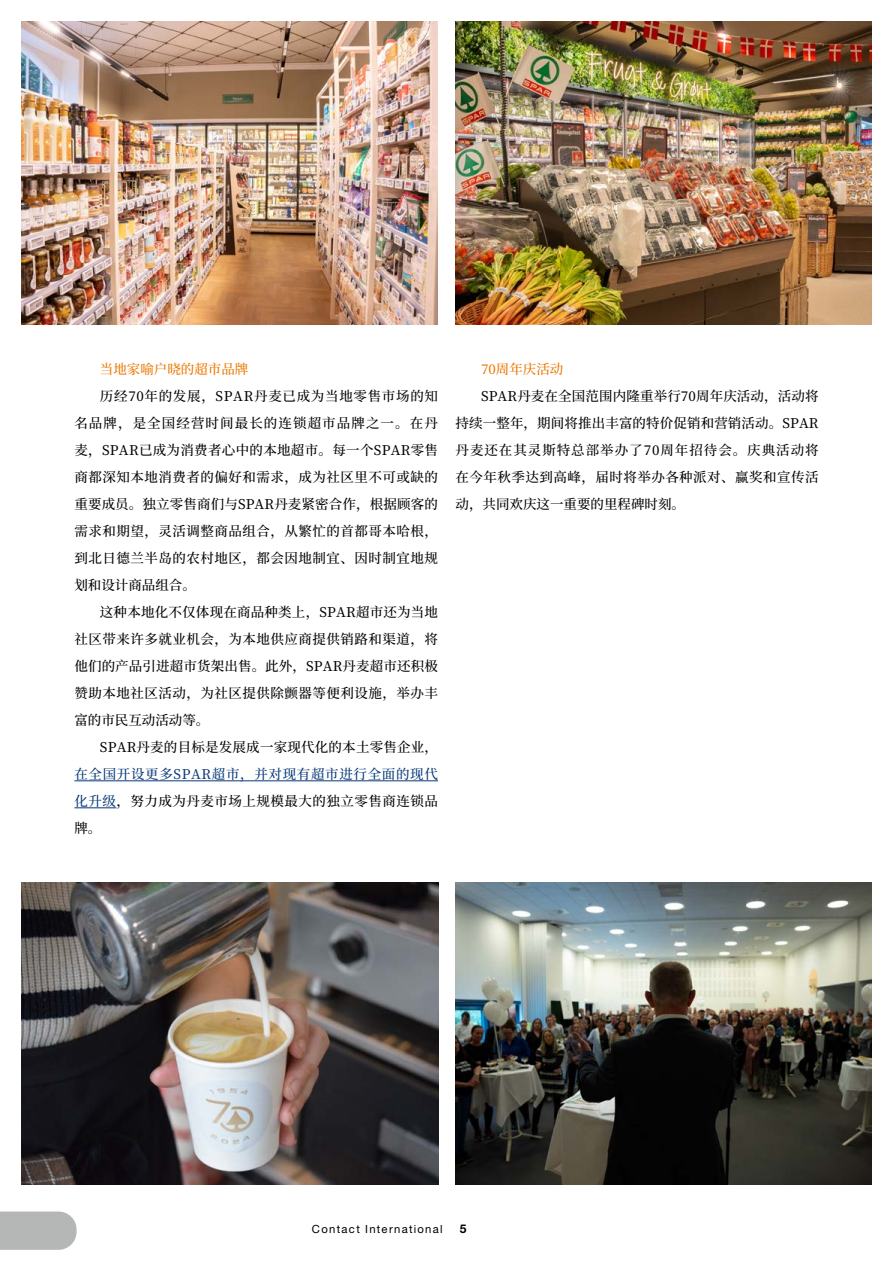
<style>
.page{position:relative;width:893px;height:1263px;background:#fff}
.page>*{position:absolute;margin:0;border:0;box-sizing:border-box;transform-origin:0 0}
.t1{font:500 13.5px/27px "Source Han Serif SC";letter-spacing:.035em;color:#000;text-align:justify}
.t2{font:500 13.5px/27px "Source Han Serif SC";letter-spacing:.035em;color:#093979;text-align:justify}
.t3{font:500 13.5px "Source Han Serif SC";letter-spacing:.015em;color:#000}
.t4{font:500 13.5px "Source Han Serif SC";color:#eb7800}
.t5{font:700 12px "Helvetica Neue LT Std";color:#000}
.t6{font:11.25px "Helvetica Neue LT Std";letter-spacing:.115em;color:#000}
.s1{color:#000}
</style>
<div class="page">
<img style="left:21px;top:21px;width:417px;height:303px">
<img style="left:455px;top:21px;width:417px;height:303px">
<img style="left:21px;top:882px;width:417px;height:302px">
<img style="left:455px;top:882px;width:417px;height:302px">
<hr style="left:74px;top:780px;width:364px;height:1px;background:#093979">
<hr style="left:74px;top:807px;width:42px;height:1px;background:#093979">
<svg style="left:0;top:1211px;width:77px;height:39px;background:#babbbb"></svg>
<p class="t4" style="left:100px;top:361px;width:150px">当地家喻户晓的超市品牌</p>
<p class="t1" style="left:74px;top:383px;width:365px;text-indent:26px">历经70年的发展，SPAR丹麦已成为当地零售市场的知名品牌，是全国经营时间最长的连锁超市品牌之一。在丹麦，SPAR已成为消费者心中的本地超市。每一个SPAR零售商都深知本地消费者的偏好和需求，成为社区里不可或缺的重要成员。独立零售商们与SPAR丹麦紧密合作，根据顾客的需求和期望，灵活调整商品组合，从繁忙的首都哥本哈根，到北日德兰半岛的农村地区，都会因地制宜、因时制宜地规划和设计商品组合。</p>
<p class="t1" style="left:74px;top:599px;width:365px;text-indent:26px">这种本地化不仅体现在商品种类上，SPAR超市还为当地社区带来许多就业机会，为本地供应商提供销路和渠道，将他们的产品引进超市货架出售。此外，SPAR丹麦超市还积极赞助本地社区活动，为社区提供除颤器等便利设施，举办丰富的市民互动活动等。</p>
<p class="t3" style="left:100px;top:739px;width:340px">SPAR丹麦的目标是发展成一家现代化的本土零售企业，</p>
<p class="t2" style="left:74px;top:761px;width:365px">在全国开设更多SPAR超市，并对现有超市进行全面的现代化升级<span class="s1">，努力成为丹麦市场上规模最大的独立零售商连锁品牌。</span></p>
<p class="t4" style="left:481px;top:361px;width:84px">70周年庆活动</p>
<p class="t1" style="left:455px;top:383px;width:365px;text-indent:26px">SPAR丹麦在全国范围内隆重举行70周年庆活动，活动将持续一整年，期间将推出丰富的特价促销和营销活动。SPAR丹麦还在其灵斯特总部举办了70周年招待会。庆典活动将在今年秋季达到高峰，届时将举办各种派对、赢奖和宣传活动，共同欢庆这一重要的里程碑时刻。</p>
<p class="t6" style="left:312px;top:1222px;width:132px">Contact International</p>
<p class="t5" style="left:460px;top:1221px;width:8px">5</p>
</div>
